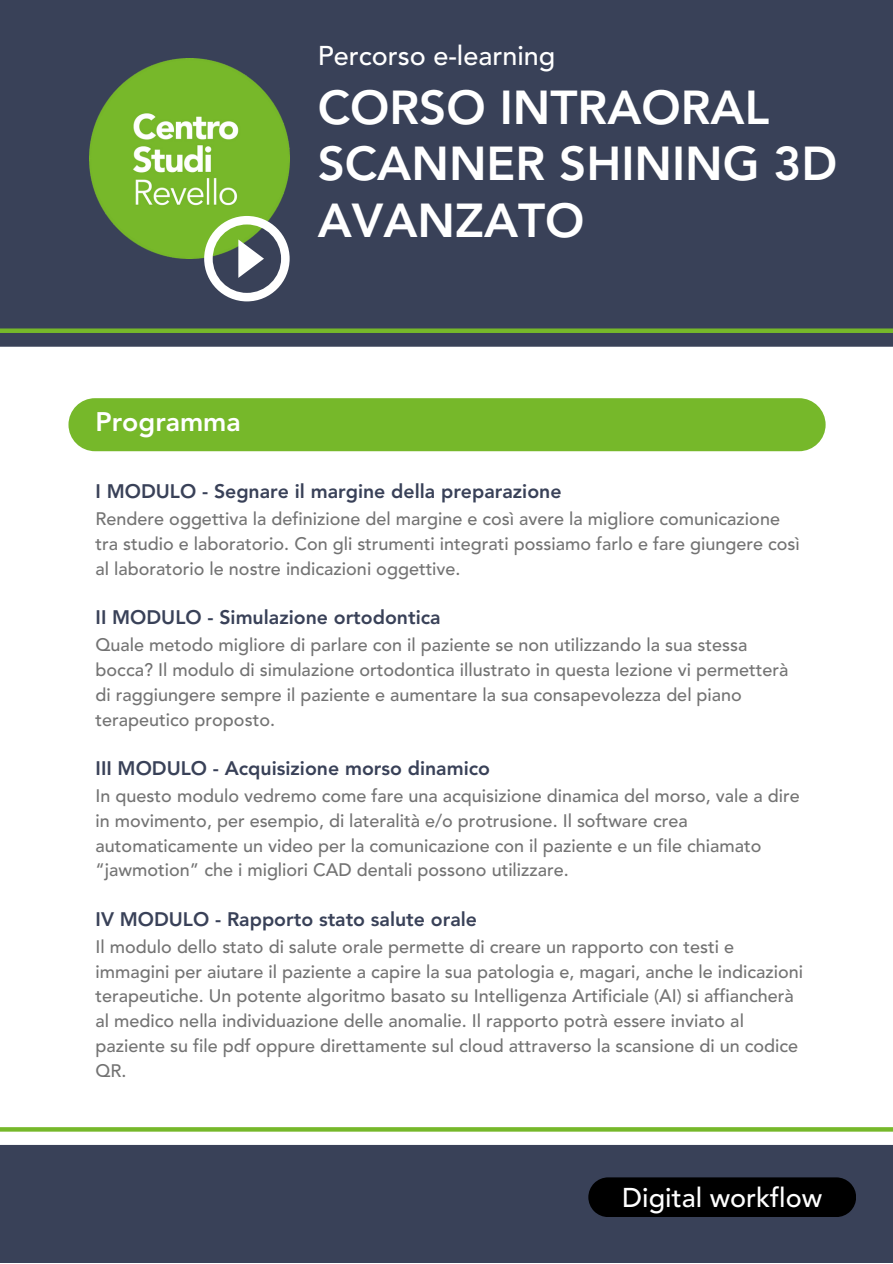
<style>
.page{position:relative;width:893px;height:1264px;background:#fff}
.page>*{position:absolute;margin:0;border:0;box-sizing:border-box;transform-origin:0 0}
.t1{font:800 47.25px/56.2px "Avenir LT Std";color:#fff}
.t2{font:500 27px "Avenir LT Std";color:#fff}
.t3{font:800 26.7px "Avenir LT Std";color:#fff}
.t4{font:800 19.5px "Avenir LT Std";color:#394158}
.t5{font:500 18px/24.8px "Avenir LT Std";color:#737373}
</style>
<div class="page">
<div style="left:0;top:0;width:892px;height:1262px;background:#394158"></div>
<img style="left:89px;top:58px;width:200px;height:200px">
<svg style="left:204px;top:216px;width:85px;height:85px"></svg>
<div style="left:0;top:347px;width:892px;height:797px;background:#fff"></div>
<div style="left:588px;top:1177px;width:268px;height:39px;background:#000"></div>
<svg style="left:0;top:1127px;width:892px;height:4px;background:#7bba32"></svg>
<div style="left:0;top:328px;width:892px;height:5px;background:#76b82a"></div>
<div style="left:68px;top:398px;width:757px;height:53px;background:#76b82a;border-radius:27px"></div>
<p class="t3" style="left:96px;top:410px;width:147px">Programma</p>
<p class="t2" style="left:318px;top:44px;width:239px">Percorso e-learning</p>
<p class="t1" style="left:318px;top:84px;width:521px">CORSO INTRAORAL<br>SCANNER SHINING 3D<br>AVANZATO</p>
<p class="t4" style="left:96px;top:484px;width:467px">I MODULO - Segnare il margine della preparazione</p>
<p class="t5" style="left:96px;top:508px;width:705px">Rendere oggettiva la definizione del margine e così avere la migliore comunicazione tra studio e laboratorio. Con gli strumenti integrati possiamo farlo e fare giungere così al laboratorio le nostre indicazioni oggettive.</p>
<p class="t4" style="left:96px;top:609px;width:346px">II MODULO - Simulazione ortodontica</p>
<p class="t5" style="left:96px;top:634px;width:694px">Quale metodo migliore di parlare con il paziente se non utilizzando la sua stessa bocca? Il modulo di simulazione ortodontica illustrato in questa lezione vi permetterà di raggiungere sempre il paziente e aumentare la sua consapevolezza del piano terapeutico proposto.</p>
<p class="t4" style="left:96px;top:760px;width:396px">III MODULO - Acquisizione morso dinamico</p>
<p class="t5" style="left:96px;top:785px;width:705px">In questo modulo vedremo come fare una acquisizione dinamica del morso, vale a dire in movimento, per esempio, di lateralità e/o protrusione. Il software crea automaticamente un video per la comunicazione con il paziente e un file chiamato “jawmotion” che i migliori CAD dentali possono utilizzare.</p>
<p class="t4" style="left:96px;top:911px;width:383px">IV MODULO - Rapporto stato salute orale</p>
<p class="t5" style="left:96px;top:935px;width:709px">Il modulo dello stato di salute orale permette di creare un rapporto con testi e immagini per aiutare il paziente a capire la sua patologia e, magari, anche le indicazioni terapeutiche. Un potente algoritmo basato su Intelligenza Artificiale (AI) si affiancherà al medico nella individuazione delle anomalie. Il rapporto potrà essere inviato al paziente su file pdf oppure direttamente sul cloud attraverso la scansione di un codice QR.</p>
<p class="t2" style="left:622px;top:1186px;width:201px">Digital workflow</p>
</div>
